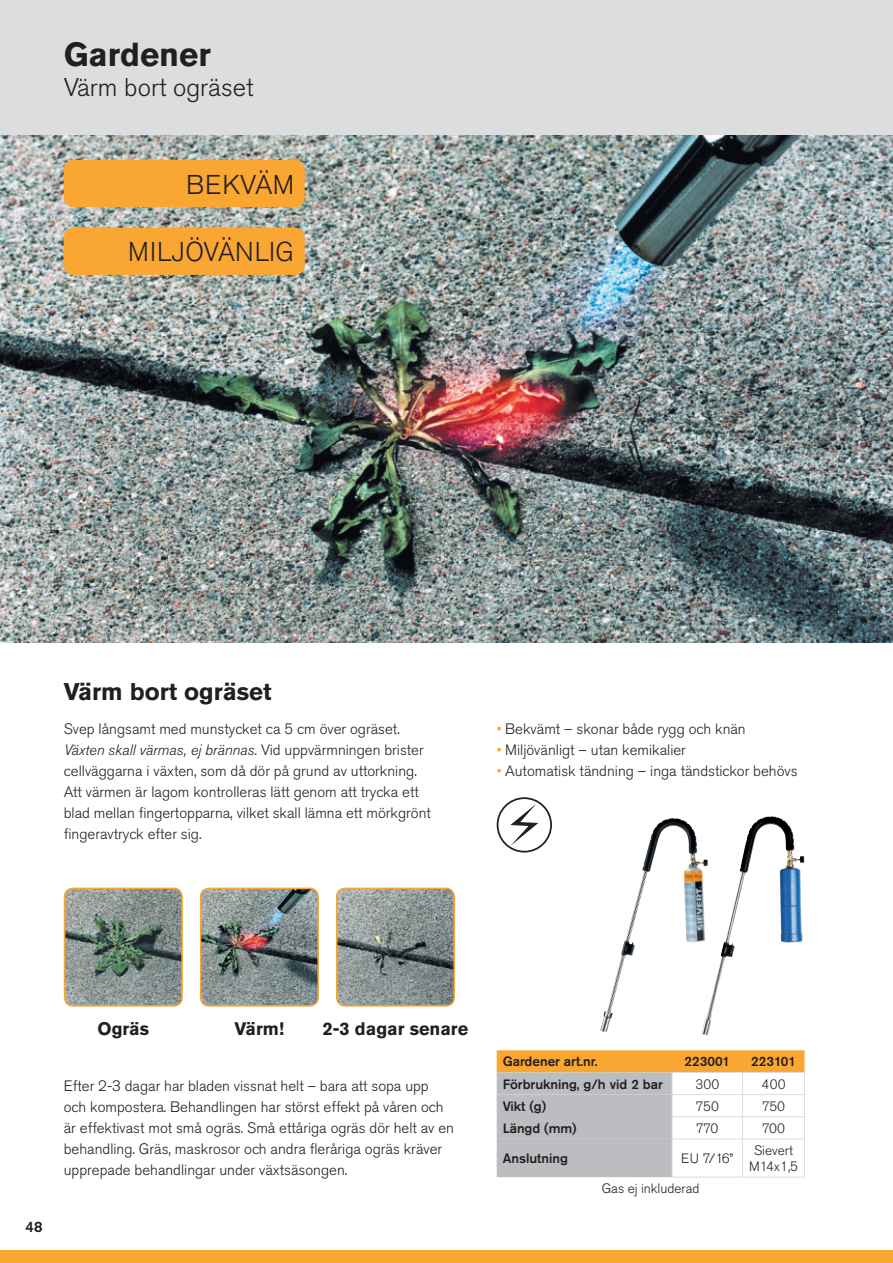
<style>
.page{position:relative;width:893px;height:1263px;background:#fff}
.page>*{position:absolute;margin:0;border:0;box-sizing:border-box;transform-origin:0 0}
.t1{font:700 33px "Akzidenz Grotesk Std";color:#231f20}
.t2{font:300 27px "Akzidenz Grotesk Std";color:#231f20}
.t3{font:300 25.5px "Akzidenz Grotesk Std";color:#231f20}
.rubrik{font:700 24px "Akzidenz Grotesk Std";color:#231f20}
.t4{font:700 18px "Akzidenz Grotesk Std";color:#231f20}
.t5{font:300 15px/21px "Akzidenz Grotesk Std";color:#231f20}
.t6{font:500 15px "Akzidenz Grotesk Std";color:#231f20}
.bröd_10pt{font:500 13.5px "Akzidenz Grotesk Std";color:#231f20}
.t7{font:300 13.5px/16.2px "Akzidenz Grotesk Std";color:#231f20;text-align:center}
.s1{font-style:italic}
.s2{color:#faa633}
</style>
<div class="page">
<div style="left:0;top:0;width:893px;height:136px;background:#dcdddf"></div>
<img style="left:0;top:136px;width:893px;height:506px">
<img style="left:65px;top:890px;width:115px;height:116px">
<div style="left:64px;top:887px;width:119px;height:120px;border:2px solid #faa633;border-radius:9px"></div>
<img style="left:201px;top:890px;width:115px;height:116px">
<div style="left:200px;top:887px;width:119px;height:120px;border:2px solid #faa633;border-radius:9px"></div>
<img style="left:337px;top:890px;width:117px;height:114px">
<div style="left:336px;top:887px;width:119px;height:120px;border:2px solid #faa633;border-radius:9px"></div>
<img style="left:600px;top:819px;width:101px;height:214px">
<img style="left:701px;top:816px;width:87px;height:220px">
<svg style="left:497px;top:797px;width:55px;height:55px"></svg>
<svg style="left:497px;top:1050px;width:308px;height:127px"></svg>
<hr style="left:672px;top:1138px;width:71px;height:1px;background:#dcdddf">
<hr style="left:672px;top:1139px;width:1px;height:38px;background:#dcdddf">
<hr style="left:743px;top:1138px;width:62px;height:1px;background:#dcdddf">
<hr style="left:742px;top:1139px;width:1px;height:38px;background:#dcdddf">
<hr style="left:804px;top:1139px;width:1px;height:38px;background:#dcdddf">
<hr style="left:672px;top:1177px;width:71px;height:1px;background:#dcdddf">
<hr style="left:743px;top:1177px;width:62px;height:1px;background:#dcdddf">
<div style="left:64px;top:160px;width:241px;height:47px;background:#faa633;border-radius:10px"></div>
<div style="left:64px;top:228px;width:241px;height:47px;background:#faa633;border-radius:10px"></div>
<div style="left:0;top:1250px;width:893px;height:13px;background:#faa633"></div>
<p class="t1" style="left:64px;top:36px;width:149px">Gardener</p>
<p class="t3" style="left:64px;top:73px;width:191px">Värm bort ogräset</p>
<p class="t2" style="left:186px;top:169px;width:110px">BEKVÄM</p>
<p class="t2" style="left:128px;top:237px;width:167px">MILJÖVÄNLIG</p>
<p class="rubrik" style="left:64px;top:678px;width:210px">Värm bort ogräset</p>
<p class="t5" style="left:64px;top:719px;width:369px">Svep långsamt med munstycket ca 5 cm över ogräset.<br><span class="s1">Växten skall värmas, ej brännas.</span> Vid uppvärmningen brister cellväggarna i växten, som då dör på grund av uttorkning.<br>Att värmen är lagom kontrolleras lätt genom att trycka ett blad mellan fingertopparna, vilket skall lämna ett mörkgrönt fingeravtryck efter sig.</p>
<p class="t5" style="left:497px;top:719px;width:251px"><span class="s2">•</span> Bekvämt – skonar både rygg och knän</p>
<p class="t5" style="left:497px;top:740px;width:191px"><span class="s2">•</span> Miljövänligt – utan kemikalier</p>
<p class="t5" style="left:497px;top:761px;width:302px"><span class="s2">•</span> Automatisk tändning – inga tändstickor behövs</p>
<p class="t6" style="left:25px;top:1217px;width:19px">48</p>
<p class="t4" style="left:97px;top:1018px;width:53px">Ogräs</p>
<p class="t4" style="left:235px;top:1018px;width:51px">Värm!</p>
<p class="t4" style="left:323px;top:1018px;width:147px">2-3 dagar senare</p>
<p class="t5" style="left:64px;top:1076px;width:392px">Efter 2-3 dagar har bladen vissnat helt – bara att sopa upp och kompostera. Behandlingen har störst effekt på våren och är effektivast mot små ogräs. Små ettåriga ogräs dör helt av en behandling. Gräs, maskrosor och andra fleråriga ogräs kräver upprepade behandlingar under växtsäsongen.</p>
<p class="bröd_10pt" style="left:503px;top:1053px;width:96px">Gardener art.nr.</p>
<p class="bröd_10pt" style="left:684px;top:1053px;width:47px">223001</p>
<p class="bröd_10pt" style="left:751px;top:1053px;width:46px">223101</p>
<p class="bröd_10pt" style="left:503px;top:1075px;width:162px">Förbrukning, g/h vid 2 bar</p>
<p class="t7" style="left:695px;top:1076px;width:25px">300</p>
<p class="t7" style="left:762px;top:1076px;width:25px">400</p>
<p class="bröd_10pt" style="left:503px;top:1098px;width:45px">Vikt (g)</p>
<p class="t7" style="left:696px;top:1098px;width:25px">750</p>
<p class="t7" style="left:762px;top:1098px;width:25px">750</p>
<p class="bröd_10pt" style="left:503px;top:1120px;width:76px">Längd (mm)</p>
<p class="t7" style="left:696px;top:1120px;width:24px">770</p>
<p class="t7" style="left:762px;top:1120px;width:24px">700</p>
<p class="bröd_10pt" style="left:503px;top:1150px;width:67px">Anslutning</p>
<p class="t7" style="left:681px;top:1150px;width:54px">EU 7/16”</p>
<p class="t7" style="left:749px;top:1142px;width:51px">Sievert<br>M14x1,5</p>
<p class="t7" style="left:602px;top:1181px;width:99px">Gas ej inkluderad</p>
</div>
